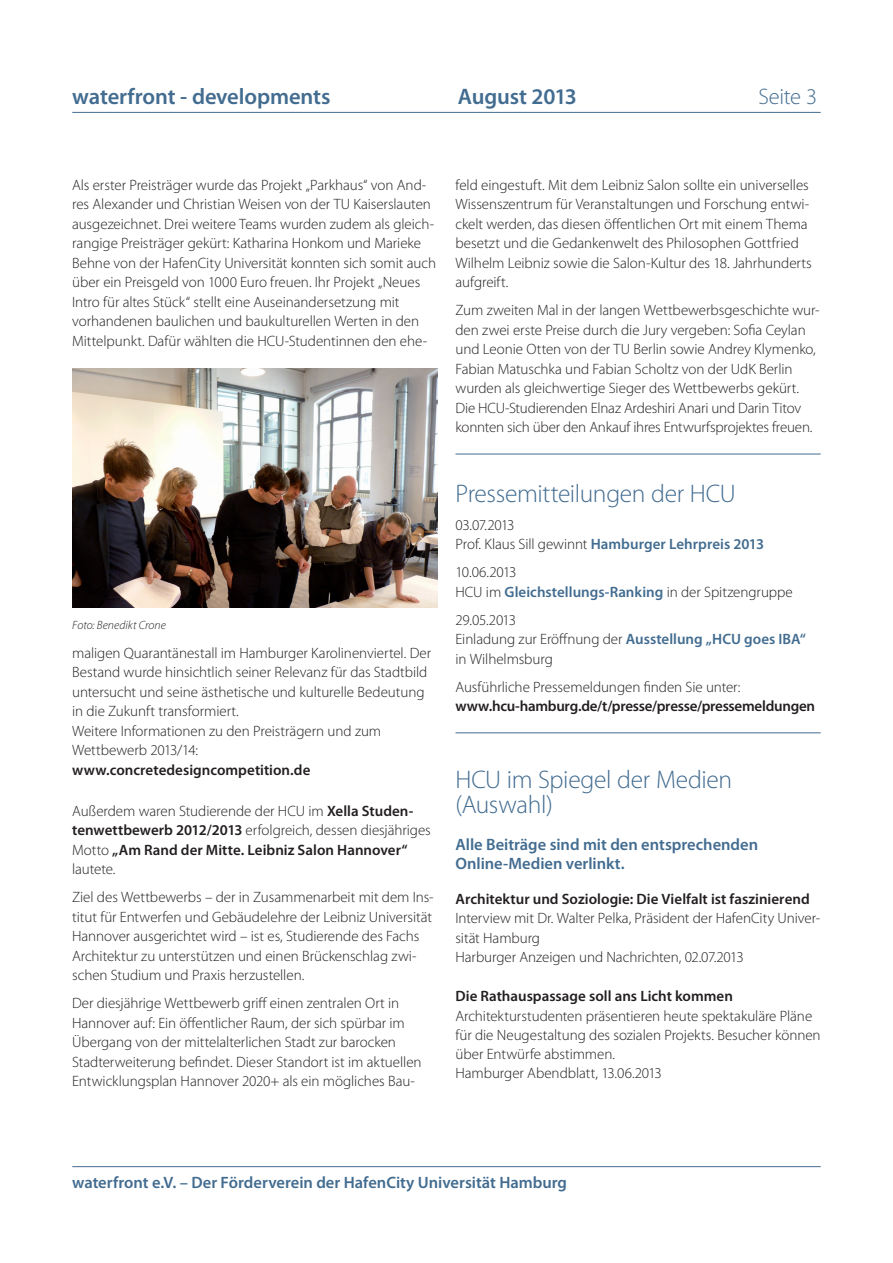
<style>
.page{position:relative;width:893px;height:1263px;background:#fff}
.page>*{position:absolute;margin:0;border:0;box-sizing:border-box;transform-origin:0 0}
.t1{font:300 25.5px/25.5px "Myriad Pro";letter-spacing:-.015em;color:#426c90}
.t2{font:600 22.5px "Myriad Pro";letter-spacing:-.005em;color:#426c90}
.t3{font:300 22.5px "Myriad Pro";letter-spacing:-.015em;color:#426c90}
.t4{font:600 16.5px/19.5px "Myriad Pro";color:#426c90}
.t5{font:300 15px/19.5px "Myriad Pro";letter-spacing:-.005em;color:#231f20}
.t6{font:600 15px "Myriad Pro";color:#231f20}
.t7{font:600 15px "Myriad Pro";letter-spacing:-.02em;color:#231f20}
.t8{font:italic 300 12px "Myriad Pro";color:#231f20}
.s1{font-weight:600}
.s2{font-weight:600;color:#426c90}
</style>
<div class="page">
<hr style="left:72px;top:112px;width:749px;height:1px;background:#426c90">
<hr style="left:455px;top:454px;width:366px;height:1px;background:#426c90">
<hr style="left:455px;top:732px;width:366px;height:1px;background:#426c90">
<img style="left:72px;top:369px;width:365px;height:238px">
<hr style="left:72px;top:1166px;width:749px;height:1px;background:#426c90">
<h2 class="t2" style="left:72px;top:82px;width:260px">waterfront - developments</h2>
<h2 class="t2" style="left:458px;top:82px;width:121px">August 2013</h2>
<h2 class="t3" style="left:758px;top:84px;width:60px">Seite 3</h2>
<p class="t5" style="left:72px;top:175px;width:365px">Als erster Preisträger wurde das Projekt „Parkhaus“ von And&shy;res Alexander und Christian Weisen von der TU Kaiserslauten ausgezeichnet. Drei weitere Teams wurden zudem als gleich&shy;rangige Preisträger gekürt: Katharina Honkom und Marieke Behne von der HafenCity Universität konnten sich somit auch über ein Preisgeld von 1000 Euro freuen. Ihr Projekt „Neues Intro für altes Stück“ stellt eine Auseinandersetzung mit vorhandenen baulichen und baukulturellen Werten in den Mittelpunkt. Dafür wählten die HCU-Studentinnen den ehe-</p>
<p class="t8" style="left:72px;top:618px;width:95px">Foto: Benedikt Crone</p>
<p class="t5" style="left:72px;top:643px;width:360px">maligen Quarantänestall im Hamburger Karolinenviertel. Der Bestand wurde hinsichtlich seiner Relevanz für das Stadtbild untersucht und seine ästhetische und kulturelle Bedeutung in die Zukunft transformiert.<br>Weitere Informationen zu den Preisträgern und zum Wettbewerb 2013/14:</p>
<p class="t6" style="left:72px;top:760px;width:240px">www.concretedesigncompetition.de</p>
<p class="t5" style="left:72px;top:801px;width:360px">Außerdem waren Studierende der HCU im <span class="s1">Xella Studen&shy;tenwettbewerb 2012/2013</span> erfolgreich, dessen diesjähriges Motto <span class="s1">„Am Rand der Mitte. Leibniz Salon Hannover“ </span>lautete.</p>
<p class="t5" style="left:72px;top:888px;width:363px">Ziel des Wettbewerbs – der in Zusammenarbeit mit dem Ins&shy;titut für Entwerfen und Gebäudelehre der Leibniz Universität Hannover ausgerichtet wird – ist es, Studierende des Fachs Architektur zu unterstützen und einen Brückenschlag zwi&shy;schen Studium und Praxis herzustellen.</p>
<p class="t5" style="left:72px;top:994px;width:351px">Der diesjährige Wettbewerb griff einen zentralen Ort in Hannover auf: Ein öffentlicher Raum, der sich spürbar im Übergang von der mittelalterlichen Stadt zur barocken Stadterweiterung befindet. Dieser Standort ist im aktuellen Entwicklungsplan Hannover 2020+ als ein mögliches Bau-</p>
<p class="t5" style="left:455px;top:175px;width:358px">feld eingestuft. Mit dem Leibniz Salon sollte ein universelles Wissenszentrum für Veranstaltungen und Forschung entwi&shy;ckelt werden, das diesen öffentlichen Ort mit einem Thema besetzt und die Gedankenwelt des Philosophen Gottfried Wilhelm Leibniz sowie die Salon-Kultur des 18. Jahrhunderts aufgreift.</p>
<p class="t5" style="left:455px;top:301px;width:366px">Zum zweiten Mal in der langen Wettbewerbsgeschichte wur&shy;den zwei erste Preise durch die Jury vergeben: Sofia Ceylan und Leonie Otten von der TU Berlin sowie Andrey Klymenko, Fabian Matuschka und Fabian Scholtz von der UdK Berlin wurden als gleichwertige Sieger des Wettbewerbs gekürt.<br>Die HCU-Studierenden Elnaz Ardeshiri Anari und Darin Titov konnten sich über den Ankauf ihres Entwurfsprojektes freuen.</p>
<h1 class="t1" style="left:455px;top:481px;width:282px">Pressemitteilungen der HCU</h1>
<p class="t5" style="left:455px;top:515px;width:310px">03.07.2013<br>Prof. Klaus Sill gewinnt <span class="s2">Hamburger Lehrpreis 2013</span></p>
<p class="t5" style="left:455px;top:563px;width:339px">10.06.2013<br>HCU im <span class="s2">Gleichstellungs-Ranking</span> in der Spitzengruppe</p>
<p class="t5" style="left:455px;top:610px;width:352px">29.05.2013<br>Einladung zur Eröffnung der <span class="s2">Ausstellung „HCU goes IBA“ </span>in Wilhelmsburg</p>
<p class="t5" style="left:455px;top:677px;width:286px">Ausführliche Pressemeldungen finden Sie unter:</p>
<p class="t7" style="left:455px;top:697px;width:361px">www.hcu-hamburg.de/t/presse/presse/pressemeldungen</p>
<h1 class="t1" style="left:455px;top:767px;width:278px">HCU im Spiegel der Medien (Auswahl)</h1>
<p class="t4" style="left:455px;top:834px;width:304px">Alle Beiträge sind mit den entsprechenden<br>Online-Medien verlinkt.</p>
<p class="t6" style="left:455px;top:890px;width:356px">Architektur und Soziologie: Die Vielfalt ist faszinierend</p>
<p class="t5" style="left:455px;top:909px;width:366px">Interview mit Dr. Walter Pelka, Präsident der HafenCity Univer&shy;sität Hamburg<br>Harburger Anzeigen und Nachrichten, 02.07.2013</p>
<p class="t6" style="left:455px;top:987px;width:279px">Die Rathauspassage soll ans Licht kommen</p>
<p class="t5" style="left:455px;top:1006px;width:367px">Architekturstudenten präsentieren heute spektakuläre Pläne für die Neugestaltung des sozialen Projekts. Besucher können über Entwürfe abstimmen.<br>Hamburger Abendblatt, 13.06.2013</p>
<p class="t4" style="left:72px;top:1173px;width:496px">waterfront e.V. – Der Förderverein der HafenCity Universität Hamburg</p>
</div>
